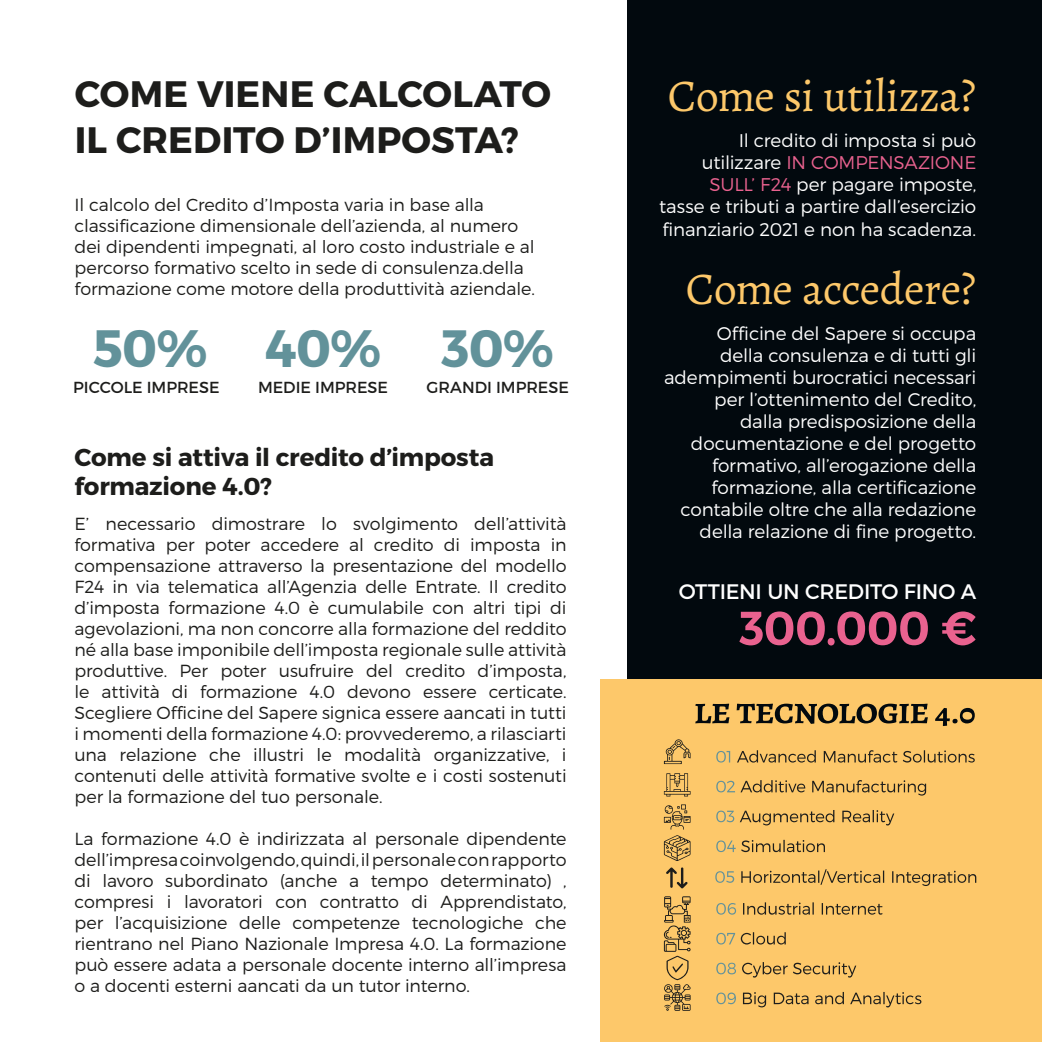
<style>
.page{position:relative;width:1042px;height:1042px;background:#fff}
.page>*{position:absolute;margin:0;border:0;box-sizing:border-box;transform-origin:0 0}
.t1{font:700 52.5px "Montserrat";color:#62929a;scale:.95 1}
.t2{font:45.5px "Alegreya";letter-spacing:-.01em;color:#fdc86a}
.t3{font:700 36.75px/45.5px "Montserrat";letter-spacing:.005em;color:#1d1d1b}
.t4{font:700 24.5px/29.4px "Montserrat";letter-spacing:-.01em;color:#1d1d1b}
.t5{font:21px "Montserrat";letter-spacing:-.015em;color:#fff}
.t6{font:300 18.38px/22.1px "Montserrat";letter-spacing:-.005em;color:#fff;text-align:right}
.t7{font:300 17.5px/21px "Montserrat";letter-spacing:-.005em;color:#1d1d1b;text-align:justify}
.t8{font:15.92px "Montserrat";color:#1d1d1b}
.s1{color:#e9628f}
</style>
<div class="page">
<hr style="left:0;top:992px;width:1px;height:50px;background:#fdc86a">
<div style="left:628px;top:0;width:414px;height:1042px;background:#02090e"></div>
<div style="left:600px;top:679px;width:442px;height:363px;background:#fdc86a"></div>
<svg style="left:695px;top:703px;width:280px;height:23px"></svg>
<svg style="left:737px;top:750px;width:238px;height:12px"></svg>
<svg style="left:716px;top:751px;width:14px;height:11px"></svg>
<svg style="left:741px;top:869px;width:235px;height:17px"></svg>
<svg style="left:715px;top:871px;width:19px;height:12px"></svg>
<svg style="left:716px;top:780px;width:210px;height:15px"></svg>
<svg style="left:743px;top:902px;width:139px;height:12px"></svg>
<svg style="left:716px;top:903px;width:20px;height:11px"></svg>
<svg style="left:740px;top:810px;width:154px;height:15px"></svg>
<svg style="left:716px;top:810px;width:18px;height:12px"></svg>
<svg style="left:741px;top:932px;width:45px;height:12px"></svg>
<svg style="left:716px;top:933px;width:19px;height:11px"></svg>
<svg style="left:741px;top:840px;width:84px;height:12px"></svg>
<svg style="left:716px;top:840px;width:19px;height:12px"></svg>
<svg style="left:742px;top:962px;width:114px;height:15px"></svg>
<svg style="left:716px;top:962px;width:20px;height:12px"></svg>
<svg style="left:743px;top:992px;width:178px;height:15px"></svg>
<svg style="left:716px;top:992px;width:20px;height:12px"></svg>
<svg style="left:664px;top:739px;width:26px;height:25px"></svg>
<svg style="left:664px;top:773px;width:26px;height:23px"></svg>
<svg style="left:664px;top:804px;width:26px;height:25px"></svg>
<svg style="left:664px;top:835px;width:26px;height:26px"></svg>
<svg style="left:666px;top:867px;width:21px;height:21px"></svg>
<svg style="left:664px;top:896px;width:27px;height:115px"></svg>
<svg style="left:739px;top:611px;width:236px;height:34px"></svg>
<h3 class="t3" style="left:75px;top:72px;width:478px">COME VIENE CALCOLATO<br>IL CREDITO D’IMPOSTA?</h3>
<p class="t7" style="left:75px;top:193px;width:462px;text-align:left">Il calcolo del Credito d’Imposta varia in base alla classificazione dimensionale dell’azienda, al numero dei dipendenti impegnati, al loro costo industriale e al percorso formativo scelto in sede di consulenza.della formazione come motore della produttività aziendale.</p>
<h1 class="t1" style="left:93px;top:315px;width:486px">50% 40% 30%</h1>
<p class="t8" style="left:73px;top:377px;width:148px">PICCOLE IMPRESE</p>
<p class="t8" style="left:258px;top:377px;width:131px">MEDIE IMPRESE</p>
<p class="t8" style="left:426px;top:377px;width:144px">GRANDI IMPRESE</p>
<h3 class="t4" style="left:74px;top:443px;width:421px">Come si attiva il credito d’imposta formazione 4.0?</h3>
<p class="t7" style="left:74px;top:513px;width:494px">E’ necessario dimostrare lo svolgimento dell’attività formativa per poter accedere al credito di imposta in compensazione attraverso la presentazione del modello F24 in via telematica all’Agenzia delle Entrate. Il credito d’imposta formazione 4.0 è cumulabile con altri tipi di agevolazioni, ma non concorre alla formazione del reddito né alla base imponibile dell’imposta regionale sulle attività produttive. Per poter usufruire del credito d’imposta, le attività di formazione 4.0 devono essere certicate.<br>Scegliere Officine del Sapere signica essere aancati in tutti i momenti della formazione 4.0: provvederemo, a rilasciarti una relazione che illustri le modalità organizzative, i contenuti delle attività formative svolte e i costi sostenuti per la formazione del tuo personale.</p>
<p class="t7" style="left:74px;top:828px;width:494px">La formazione 4.0 è indirizzata al personale dipendente dell’impresa coinvolgendo, quindi, il personale con rapporto di lavoro subordinato (anche a tempo determinato) , compresi i lavoratori con contratto di Apprendistato, per l’acquisizione delle competenze tecnologiche che rientrano nel Piano Nazionale Impresa 4.0. La formazione può essere adata a personale docente interno all’impresa o a docenti esterni aancati da un tutor interno.</p>
<h2 class="t2" style="left:668px;top:67px;width:310px">Come si utilizza?</h2>
<p class="t6" style="left:659px;top:129px;width:319px">Il credito di imposta si può utilizzare <span class="s1">IN COMPENSAZIONE<br>SULL’ F24</span> per pagare imposte,<br>tasse e tributi a partire dall’esercizio finanziario 2021 e non ha scadenza.</p>
<h2 class="t2" style="left:686px;top:260px;width:292px">Come accedere?</h2>
<p class="t6" style="left:664px;top:322px;width:314px">Officine del Sapere si occupa<br>della consulenza e di tutti gli adempimenti burocratici necessari per l’ottenimento del Credito,<br>dalla predisposizione della documentazione e del progetto formativo, all’erogazione della formazione, alla certificazione contabile oltre che alla redazione della relazione di fine progetto.</p>
<p class="t5" style="left:679px;top:578px;width:299px">OTTIENI UN CREDITO FINO A</p>
</div>
